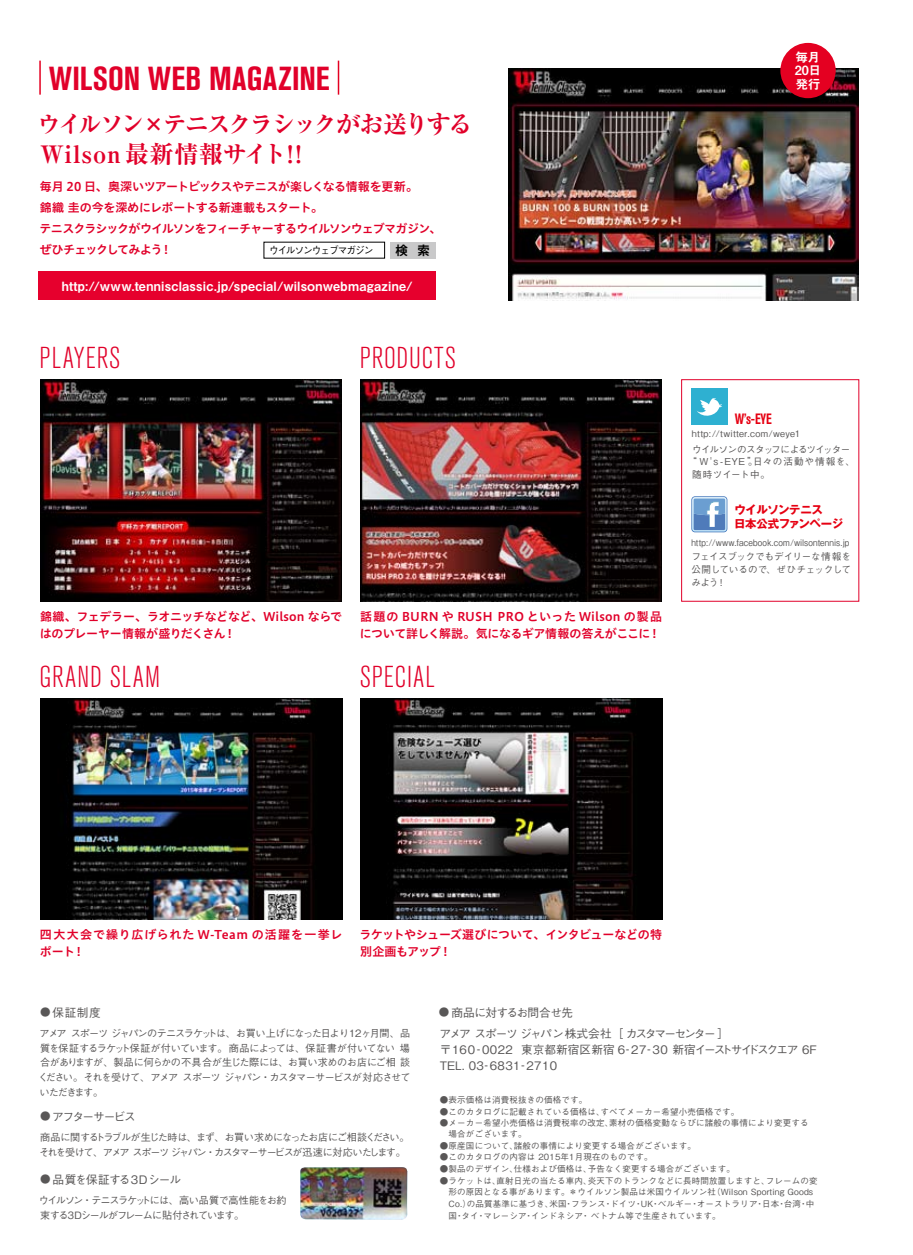
<style>
.page{position:relative;width:913px;height:1255px;background:#fff}
.page>*{position:absolute;margin:0;border:0;box-sizing:border-box;transform-origin:0 0}
.t1{font:700 condensed 33px "Nissan AG";letter-spacing:.005em;color:#e1002a}
.t2{font:300 condensed 30px "Nissan AG";letter-spacing:.03em;color:#e1002a}
.t3{font:700 expanded 24px/30px "Ryumin Pr 6 N";letter-spacing:-.09em;color:#e1002a}
.t4{font:700 condensed 14.85px "Nissan AG";color:#e60012;scale:.91 1}
.t5{font:12.75px/13.8px "Midashi Go Pro MB31";letter-spacing:.02em;color:#fff;text-align:justify}
.t6{font:700 12.3px "Koz Go Pro";color:#000}
.t7{font:12px/21px "Hiragino UD Sans Std N W6";letter-spacing:-.055em;color:#e1002a}
.t8{font:12px/16.5px "Hiragino UD Sans Std N W6";letter-spacing:-.03em;color:#e1002a}
.t9{font:12px/16.5px "Hiragino UD Sans Std N W6";letter-spacing:.01em;color:#e1002a}
.t10{font:12px/16.5px "Hiragino UD Sans Std N W6";letter-spacing:.08em;color:#e1002a}
.t11{font:500 11.7px/15.9px "Gothic BBB Pro";color:#595757}
.t12{font:500 11.7px/21.3px "Gothic BBB Pro";letter-spacing:-.1em;color:#595757}
.t13{font:500 11.7px "Gothic BBB Pro";letter-spacing:-.075em;color:#595757}
.t14{font:500 11.7px "Gothic BBB Pro";letter-spacing:-.11em;color:#595757}
.t15{font:500 11.7px "Gothic BBB Pro";letter-spacing:-.05em;color:#595757}
.t16{font:700 11.4px/13.5px "Gothic MB101 Pro";letter-spacing:-.04em;color:#e60012}
.t17{font:500 10.2px "Gothic BBB Pro";letter-spacing:-.1em;color:#000;scale:.95 1}
.t18{font:500 10.05px/14.9px "Gothic BBB Pro";letter-spacing:-.105em;color:#595757}
.t19{font:500 9.6px/12.8px "Gothic BBB Pro";letter-spacing:-.04em;color:#595757;text-align:justify}
.t20{font:500 9.6px "Gothic BBB Pro";letter-spacing:.07em;color:#595757}
.t21{font:500 9.6px "Gothic BBB Pro";letter-spacing:-.07em;color:#595757}
.t22{font:500 9.6px "Gothic BBB Pro";letter-spacing:.025em;color:#595757}
.t23{font:500 9px "Gothic BBB Pro";letter-spacing:.02em;color:#595757;scale:.9 1}
.t24{font:500 9px "Gothic BBB Pro";letter-spacing:.02em;color:#595757}
.t25{font:500 8.55px/11.7px "Gothic BBB Pro";letter-spacing:.02em;color:#595757}
.s1{font-size:10.5px}
</style>
<div class="page">
<img style="left:300px;top:1167px;width:108px;height:53px">
<div style="left:39px;top:271px;width:396px;height:29px;background:#e6002d"></div>
<svg style="left:691px;top:496px;width:36px;height:36px"></svg>
<svg style="left:692px;top:497px;width:34px;height:34px"></svg>
<div style="left:691px;top:389px;width:36px;height:36px;background:#2eb0d1"></div>
<svg style="left:697px;top:398px;width:25px;height:18px"></svg>
<div style="left:681px;top:379px;width:178px;height:222px;border:1px solid #e1002a"></div>
<div style="left:390px;top:242px;width:45px;height:16px;background:#c9c9ca"></div>
<img style="left:508px;top:69px;width:350px;height:231px">
<div style="left:780px;top:43px;width:55px;height:55px;background:#e40021;border-radius:50%"></div>
<hr style="left:39px;top:61px;width:2px;height:34px;background:#e40021">
<hr style="left:338px;top:61px;width:1px;height:34px;background:#e40021">
<img style="left:40px;top:699px;width:302px;height:220px">
<img style="left:360px;top:699px;width:302px;height:220px">
<img style="left:360px;top:380px;width:301px;height:221px">
<img style="left:40px;top:380px;width:302px;height:221px">
<h1 class="t1" style="left:49px;top:59px;width:282px">WILSON WEB MAGAZINE</h1>
<h3 class="t3" style="left:37px;top:108px;width:437px">ウイルソン×テニスクラシックがお送りする<br>Wilson 最新情報サイト!!</h3>
<h3 class="t7" style="left:39px;top:175px;width:403px">毎月 20 日、奥深いツアートピックスやテニスが楽しくなる情報を更新。<br>錦織 圭の今を深めにレポートする新連載もスタート。<br>テニスクラシックがウイルソンをフィーチャーするウイルソンウェブマガジン、ぜひチェックしてみよう！</h3>
<p class="t17" style="left:269px;top:242px;width:111px">ウイルソンウェブマガジン</p>
<h3 class="t6" style="left:395px;top:242px;width:36px">検　索</h3>
<h3 class="t5" style="left:62px;top:277px;width:352px">http://www.tennisclassic.jp/special/wilsonwebmagazine/</h3>
<h2 class="t2" style="left:40px;top:342px;width:82px">PLAYERS</h2>
<h2 class="t2" style="left:360px;top:342px;width:98px">PRODUCTS</h2>
<h3 class="t8" style="left:40px;top:608px;width:304px">錦織、フェデラー、ラオニッチなどなど、Wilson ならではのプレーヤー情報が盛りだくさん！</h3>
<h3 class="t9" style="left:360px;top:608px;width:304px">話題の BURN や RUSH PRO といった Wilson の製品について詳しく解説。気になるギア情報の答えがここに！</h3>
<h2 class="t2" style="left:40px;top:661px;width:122px">GRAND SLAM</h2>
<h2 class="t2" style="left:360px;top:661px;width:76px">SPECIAL</h2>
<h3 class="t5" style="left:794px;top:48px;width:28px">毎月20日発行</h3>
<h3 class="t4" style="left:734px;top:410px;width:42px">W’s-EYE</h3>
<p class="t24" style="left:691px;top:426px;width:110px">http://twitter.com/weye1</p>
<p class="t21" style="left:692px;top:441px;width:159px">ウイルソンのスタッフによるツイッター</p>
<p class="t20" style="left:687px;top:454px;width:169px">“ W's -EYE ”。日々の活動や情報を、</p>
<p class="t22" style="left:692px;top:467px;width:79px">随時ツイート中。</p>
<h3 class="t16" style="left:734px;top:502px;width:110px">ウイルソンテニス<br>日本公式ファンページ</h3>
<p class="t23" style="left:691px;top:535px;width:177px">http://www.facebook.com/wilsontennis.jp</p>
<p class="t19" style="left:691px;top:549px;width:161px">フェイスブックでもデイリーな情報を公開しているので、ぜひチェックしてみよう！</p>
<h3 class="t10" style="left:40px;top:925px;width:304px">四大大会で繰り広げられた W-Team の活躍を一挙レポート！</h3>
<h3 class="t8" style="left:359px;top:925px;width:304px">ラケットやシューズ選びについて、インタビューなどの特別企画もアップ！</h3>
<h3 class="t15" style="left:40px;top:1002px;width:62px"><span class="s1">●</span> 保証制度</h3>
<p class="t18" style="left:38px;top:1024px;width:374px;text-align:justify">アメア スポーツ ジャパンのテニスラケットは、お買い上げになった日より12ヶ月間、品質を保証するラケット保証が付いています。商品によっては、保証書が付いてない 場合がありますが、製品に何らかの不具合が生じた際には、お買い求めのお店にご相 談ください。それを受けて、アメア スポーツ ジャパン・カスタマーサービスが対応させていただきます。</p>
<h3 class="t14" style="left:40px;top:1106px;width:97px"><span class="s1">●</span> アフターサービス</h3>
<p class="t18" style="left:39px;top:1128px;width:372px">商品に関するトラブルが生じた時は、まず、お買い求めになったお店にご相談ください。それを受けて、アメア スポーツ ジャパン・カスタマーサービスが迅速に対応いたします。</p>
<h3 class="t13" style="left:40px;top:1169px;width:143px"><span class="s1">●</span> 品質を保証する3Dシール</h3>
<p class="t18" style="left:39px;top:1191px;width:249px">ウイルソン・テニスラケットには、高い品質で高性能をお約束する３Ｄシールがフレームに貼付されています。</p>
<h3 class="t12" style="left:439px;top:1000px;width:292px"><span class="s1">●</span> 商品に対するお問合せ先<br>アメア スポーツ ジャパン株式会社［カスタマーセンター］</h3>
<h3 class="t11" style="left:440px;top:1040px;width:378px">〒160-0022 東京都新宿区新宿 6-27-30 新宿イーストサイドスクエア 6F<br>TEL. 03-6831-2710</h3>
<p class="t25" style="left:440px;top:1092px;width:149px">●表示価格は消費税抜きの価格です。</p>
<p class="t25" style="left:440px;top:1104px;width:301px">●このカタログに記載されている価格は、すべてメーカー希望小売価格です。</p>
<p class="t25" style="left:448px;top:1116px;width:361px;line-height:10.5px;text-indent:-9px">●メーカー希望小売価格は消費税率の改定、素材の価格変動ならびに諸般の事情により変更する場合がございます。</p>
<p class="t25" style="left:440px;top:1138px;width:257px">●原産国について、諸般の事情により変更する場合がございます。</p>
<p class="t25" style="left:440px;top:1150px;width:214px">●このカタログの内容は 2015年1月現在のものです。</p>
<p class="t25" style="left:440px;top:1161px;width:296px">●製品のデザイン、仕様および価格は、予告なく変更する場合がございます。</p>
<p class="t25" style="left:448px;top:1173px;width:370px;text-indent:-9px">●ラケットは、直射日光の当たる車内、炎天下のトランクなどに長時間放置しますと、フレームの変形の原因となる事があります。＊ウイルソン製品は米国ウイルソン社（Wilson Sporting Goods Co.）の品質基準に基づき、米国・フランス・ドイツ・UK・ベルギー・オーストラリア・日本・台湾・中国・タイ・マレーシア・インドネシア・ ベトナム等で生産されています。</p>
</div>
